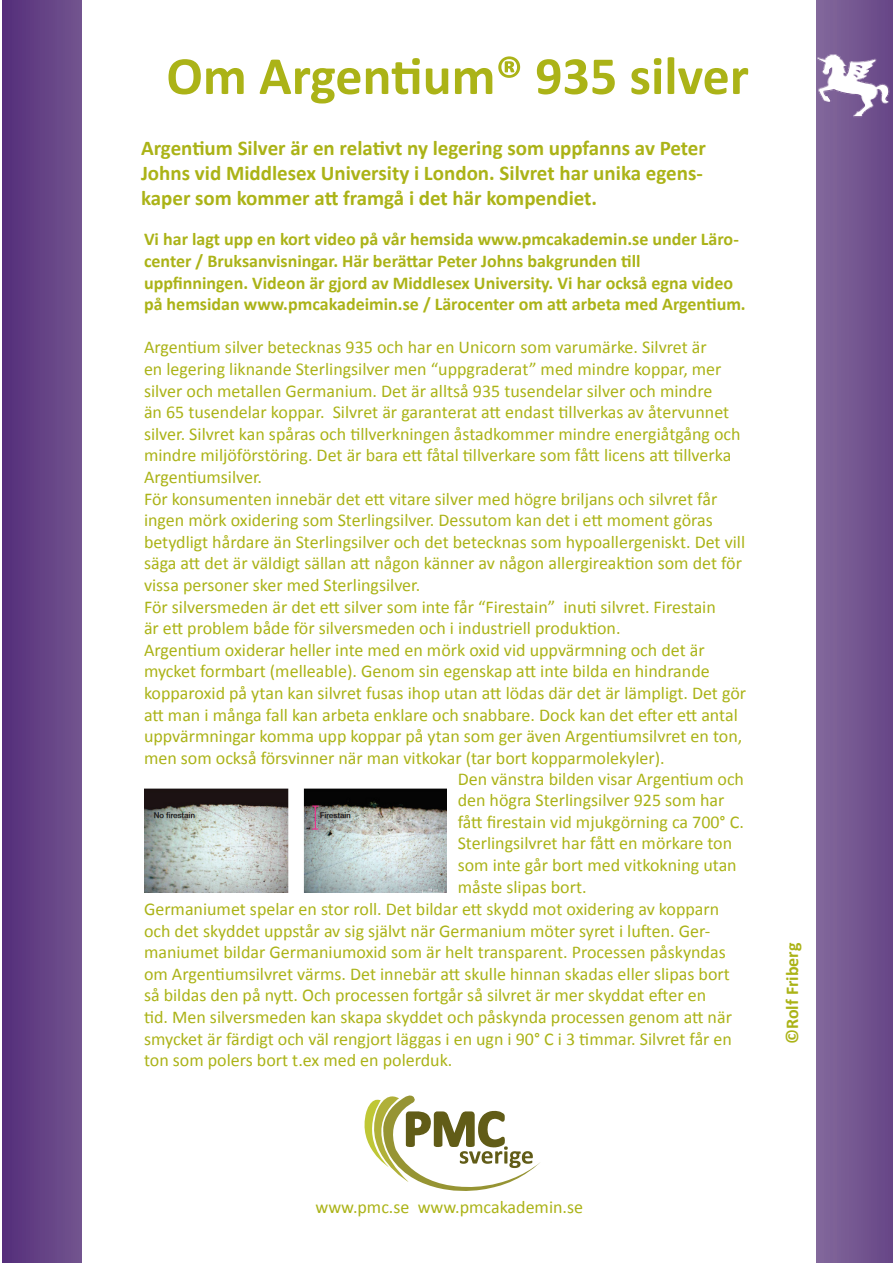
<style>
.page{position:relative;width:893px;height:1263px;background:#fff}
.page>*{position:absolute;margin:0;border:0;box-sizing:border-box;transform-origin:0 0}
.t1{font:700 54px "Calibri";color:#abb317}
.t2{font:700 21px/25.2px "Calibri";color:#abb317}
.t3{font:18px/21.6px "Calibri";color:#abb317}
.t4{font:700 18px/21.6px "Calibri";color:#abb317}
</style>
<div class="page">
<svg style="left:816px;top:0;width:77px;height:1263px;background:#765992"></svg>
<svg style="left:2px;top:0;width:80px;height:1263px;background:#624084"></svg>
<img style="left:816px;top:44px;width:77px;height:81px">
<svg style="left:364px;top:1095px;width:176px;height:96px"></svg>
<img style="left:144px;top:788px;width:302px;height:104px">
<p class="t1" style="left:166px;top:41px;width:584px">Om Argentium® 935 silver</p>
<p class="t2" style="left:141px;top:135px;width:566px">Argentium Silver är en relativt ny legering som uppfanns av Peter<br>Johns vid Middlesex University i London. Silvret har unika egens&shy;kaper som kommer att framgå i det här kompendiet.</p>
<p class="t4" style="left:144px;top:229px;width:596px">Vi har lagt upp en kort video på vår hemsida www.pmcakademin.se under Läro&shy;center / Bruksanvisningar. Här berättar Peter Johns bakgrunden till</p>
<p class="t4" style="left:144px;top:272px;width:603px">uppfinningen. Videon är gjord av Middlesex University. Vi har också egna video på hemsidan www.pmcakadeimin.se / Lärocenter om att arbeta med Argentium.</p>
<p class="t3" style="left:144px;top:337px;width:598px">Argentium silver betecknas 935 och har en Unicorn som varumärke. Silvret är<br>en legering liknande Sterlingsilver men “uppgraderat” med mindre koppar, mer silver och metallen Germanium. Det är alltså 935 tusendelar silver och mindre<br>än 65 tusendelar koppar. Silvret är garanterat att endast tillverkas av återvunnet silver. Silvret kan spåras och tillverkningen åstadkommer mindre energiåtgång och mindre miljöförstöring. Det är bara ett fåtal tillverkare som fått licens att tillverka Argentiumsilver.</p>
<p class="t3" style="left:144px;top:488px;width:603px">För konsumenten innebär det ett vitare silver med högre briljans och silvret får ingen mörk oxidering som Sterlingsilver. Dessutom kan det i ett moment göras betydligt hårdare än Sterlingsilver och det betecknas som hypoallergeniskt. Det vill säga att det är väldigt sällan att någon känner av någon allergireaktion som det för vissa personer sker med Sterlingsilver.</p>
<p class="t3" style="left:144px;top:596px;width:573px">För silversmeden är det ett silver som inte får “Firestain” inuti silvret. Firestain</p>
<p class="t3" style="left:144px;top:617px;width:478px">är ett problem både för silversmeden och i industriell produktion.</p>
<p class="t3" style="left:144px;top:639px;width:604px">Argentium oxiderar heller inte med en mörk oxid vid uppvärmning och det är mycket formbart (melleable). Genom sin egenskap att inte bilda en hindrande kopparoxid på ytan kan silvret fusas ihop utan att lödas där det är lämpligt. Det gör att man i många fall kan arbeta enklare och snabbare. Dock kan det efter ett antal uppvärmningar komma upp koppar på ytan som ger även Argentiumsilvret en ton, men som också försvinner när man vitkokar (tar bort kopparmolekyler).</p>
<p class="t3" style="left:458px;top:768px;width:288px">Den vänstra bilden visar Argentium och den högra Sterlingsilver 925 som har fått firestain vid mjukgörning ca 700° C.<br>Sterlingsilvret har fått en mörkare ton som inte går bort med vitkokning utan måste slipas bort.</p>
<p class="t3" style="left:144px;top:898px;width:589px">Germaniumet spelar en stor roll. Det bildar ett skydd mot oxidering av kopparn och det skyddet uppstår av sig självt när Germanium möter syret i luften. Ger&shy;maniumet bildar Germaniumoxid som är helt transparent. Processen påskyndas om Argentiumsilvret värms. Det innebär att skulle hinnan skadas eller slipas bort så bildas den på nytt. Och processen fortgår så silvret är mer skyddat efter en tid. Men silversmeden kan skapa skyddet och påskynda processen genom att när smycket är färdigt och väl rengjort läggas i en ugn i 90° C i 3 timmar. Silvret får en ton som polers bort t.ex med en polerduk.</p>
<p class="t4" style="left:781px;top:1044px;width:103px;rotate:-90deg">©Rolf Friberg</p>
<p class="t3" style="left:315px;top:1196px;width:269px">www.pmc.se www.pmcakademin.se</p>
</div>
